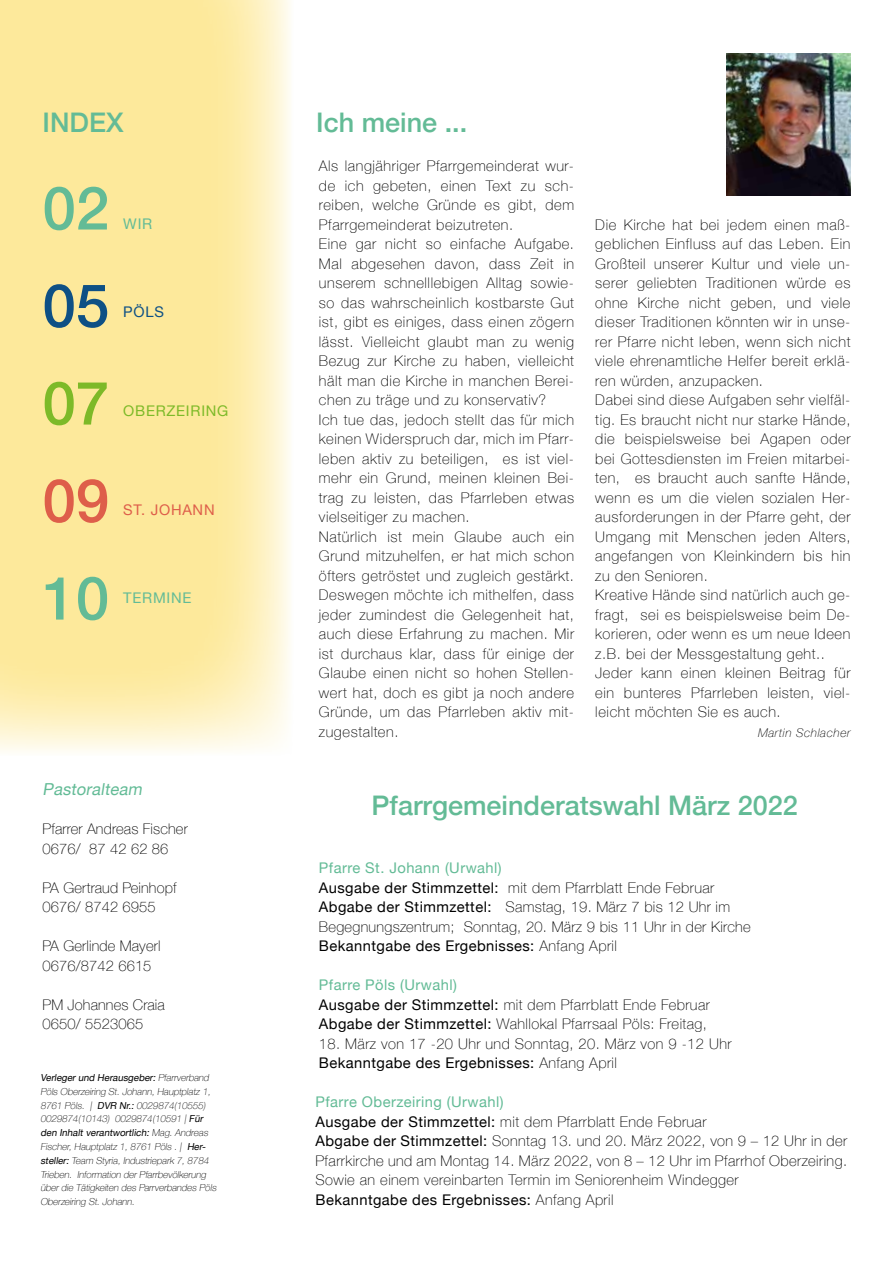
<style>
.page{position:relative;width:893px;height:1263px;background:#fff}
.page>*{position:absolute;margin:0;border:0;box-sizing:border-box;transform-origin:0 0}
.t1{font:500 60px/97.5px "Helvetica Neue";color:#0e5085;text-align:justify}
.t2{font:500 60px "Helvetica Neue";color:#63bb96}
.t3{font:500 27px "Helvetica Neue";color:#63bb96}
.t4{font:italic 16.5px "Helvetica Neue";color:#63bb96}
.t5{font:100 14.7px/19.5px "Helvetica Neue";letter-spacing:.04em;color:#000}
.t6{font:100 14.7px/19.5px "Helvetica Neue";letter-spacing:.02em;color:#000}
.t7{font:100 14.7px/19.5px "Helvetica Neue";letter-spacing:.01em;color:#000}
.t8{font:14.7px "Helvetica Neue";letter-spacing:.05em;color:#7dba28}
.t9{font:14.7px "Helvetica Neue";letter-spacing:.05em;color:#63bb96}
.t10{font:14.7px "Helvetica Neue";letter-spacing:.05em;color:#de5e4a}
.t11{font:14.7px "Helvetica Neue";color:#0e5085}
.t12{font:italic 100 12px "Helvetica Neue";letter-spacing:.045em;color:#000}
.t13{font:italic 100 9.6px/13.8px "Helvetica Neue";color:#000}
.s1{color:#7dba28}
.s2{color:#7db928}
.s3{color:#de5e4a}
.s4{font-weight:400}
.s5{font-weight:400;color:#63bb96}
</style>
<div class="page">
<svg style="left:0;top:0;width:290px;height:751px;background:#fdeba7"></svg>
<img style="left:726px;top:53px;width:124px;height:142px">
<h2 class="t3" style="left:43px;top:101px;width:82px">INDEX</h2>
<h1 class="t2" style="left:43px;top:160px;width:68px">02</h1>
<p class="t9" style="left:123px;top:214px;width:30px">WIR</p>
<h1 class="t1" style="left:43px;top:252px;width:68px">05<br><span class="s1">0</span><span class="s2">7<br></span><span class="s3">09</span></h1>
<p class="t11" style="left:123px;top:301px;width:42px">PÖLS</p>
<p class="t8" style="left:123px;top:400px;width:107px">OBERZEIRING</p>
<p class="t10" style="left:123px;top:499px;width:93px">ST. JOHANN</p>
<h1 class="t2" style="left:43px;top:550px;width:68px">10</h1>
<p class="t9" style="left:123px;top:587px;width:70px">TERMINE</p>
<p class="t4" style="left:43px;top:777px;width:105px">Pastoralteam</p>
<p class="t7" style="left:43px;top:818px;width:147px">Pfarrer Andreas Fischer<br>0676/ 87 42 62 86</p>
<p class="t7" style="left:43px;top:877px;width:136px">PA Gertraud Peinhopf<br>0676/ 8742 6955</p>
<p class="t7" style="left:43px;top:935px;width:119px">PA Gerlinde Mayerl<br>0676/8742 6615</p>
<p class="t7" style="left:43px;top:994px;width:124px">PM Johannes Craia<br>0650/ 5523065</p>
<p class="t13" style="left:40px;top:1070px;width:180px"><span class="s4">Verlegerund Herausgeber:</span> Pfarrverband Pöls Oberzeiring St.Johann,Hauptplatz 1, 8761 Pöls. | <span class="s4">DVR Nr.:</span>0029874(10555)<br>0029874(10143) 0029874(10591 |<span class="s4">Für den Inhaltverantwortlich:</span>Mag.Andreas Fischer,Hauptplatz 1,8761 Pöls .| <span class="s4">Her&shy;steller:</span>Team Styria,Industriepark 7,8784<br>Trieben. Information derPfarrbevölkerung überdie Tätigkeiten des Parrverbandes Pöls Oberzeiring St.Johann.</p>
<h2 class="t3" style="left:316px;top:101px;width:153px">Ich meine ...</h2>
<p class="t5" style="left:319px;top:155px;width:257px">Als langjähriger Pfarrgemeinderat wur&shy;de ich gebeten, einen Text zu sch&shy;reiben, welche Gründe es gibt, dem Pfarrgemeinderat beizutreten.<br>Eine gar nicht so einfache Aufgabe.<br>Mal abgesehen davon, dass Zeit in unserem schnelllebigen Alltag sowie&shy;so das wahrscheinlich kostbarste Gut ist, gibt es einiges, dass einen zögern lässt. Vielleicht glaubt man zu wenig Bezug zur Kirche zu haben, vielleicht hält man die Kirche in manchen Berei&shy;chen zu träge und zu konservativ?<br>Ich tue das, jedoch stellt das für mich keinen Widerspruch dar, mich im Pfarr&shy;leben aktiv zu beteiligen, es ist viel&shy;mehr ein Grund, meinen kleinen Bei&shy;trag zu leisten, das Pfarrleben etwas vielseitiger zu machen.<br>Natürlich ist mein Glaube auch ein Grund mitzuhelfen, er hat mich schon öfters getröstet und zugleich gestärkt.<br>Deswegen möchte ich mithelfen, dass jeder zumindest die Gelegenheit hat, auch diese Erfahrung zu machen. Mir ist durchaus klar, dass für einige der Glaube einen nicht so hohen Stellen&shy;wert hat, doch es gibt ja noch andere Gründe, um das Pfarrleben aktiv mit&shy;zugestalten.</p>
<p class="t5" style="left:595px;top:214px;width:257px">Die Kirche hat bei jedem einen maß&shy;geblichen Einfluss auf das Leben. Ein Großteil unserer Kultur und viele un&shy;serer geliebten Traditionen würde es ohne Kirche nicht geben, und viele dieser Traditionen könnten wir in unse&shy;rer Pfarre nicht leben, wenn sich nicht viele ehrenamtliche Helfer bereit erklä&shy;ren würden, anzupacken.<br>Dabei sind diese Aufgaben sehr vielfäl&shy;tig. Es braucht nicht nur starke Hände, die beispielsweise bei Agapen oder bei Gottesdiensten im Freien mitarbei&shy;ten, es braucht auch sanfte Hände, wenn es um die vielen sozialen Her&shy;ausforderungen in der Pfarre geht, der Umgang mit Menschen jeden Alters, angefangen von Kleinkindern bis hin zu den Senioren.<br>Kreative Hände sind natürlich auch ge&shy;fragt, sei es beispielsweise beim De&shy;korieren, oder wenn es um neue Ideen z.B. bei der Messgestaltung geht..<br>Jeder kann einen kleinen Beitrag für ein bunteres Pfarrleben leisten, viel&shy;leicht möchten Sie es auch.</p>
<p class="t12" style="left:758px;top:723px;width:94px">Martin Schlacher</p>
<h2 class="t3" style="left:372px;top:783px;width:428px">Pfarrgemeinderatswahl März 2022</h2>
<p class="t6" style="left:319px;top:857px;width:433px"><span class="s5">Pfarre St. Johann (Urwahl)<br></span><span class="s4">Ausgabe der Stimmzettel:</span> mit dem Pfarrblatt Ende Februar <span class="s4">Abgabe der Stimmzettel:</span> Samstag, 19. März 7 bis 12 Uhr im Begegnungszentrum; Sonntag, 20. März 9 bis 11 Uhr in der Kirche <span class="s4">Bekanntgabe des Ergebnisses:</span> Anfang April</p>
<p class="t5" style="left:319px;top:974px;width:392px"><span class="s5">Pfarre Pöls (Urwahl)<br></span><span class="s4">Ausgabe der Stimmzettel:</span> mit dem Pfarrblatt Ende Februar<br><span class="s4">Abgabe der Stimmzettel:</span> Wahllokal Pfarrsaal Pöls: Freitag,</p>
<p class="t5" style="left:319px;top:1033px;width:414px">18. März von 17 -20 Uhr und Sonntag, 20. März von 9 -12 Uhr<br><span class="s4">Bekanntgabe des Ergebnisses:</span> Anfang April</p>
<p class="t5" style="left:316px;top:1091px;width:533px"><span class="s5">Pfarre Oberzeiring (Urwahl)<br></span><span class="s4">Ausgabe der Stimmzettel:</span> mit dem Pfarrblatt Ende Februar<br><span class="s4">Abgabe der Stimmzettel:</span> Sonntag 13. und 20. März 2022, von 9 – 12 Uhr in der Pfarrkirche und am Montag 14. März 2022, von 8 – 12 Uhr im Pfarrhof Oberzeiring.<br>Sowie an einem vereinbarten Termin im Seniorenheim Windegger<br><span class="s4">Bekanntgabe des Ergebnisses:</span> Anfang April</p>
</div>
